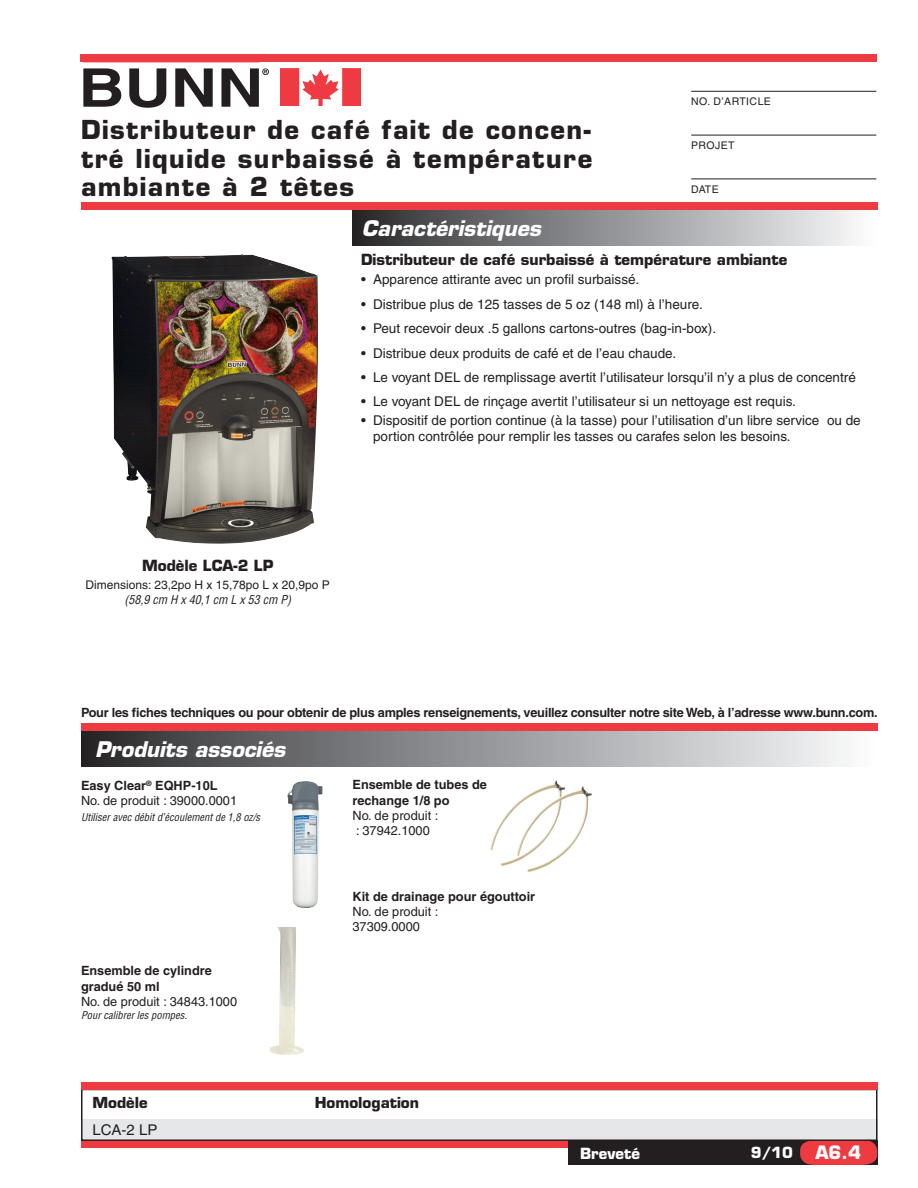
<style>
.page{position:relative;width:918px;height:1188px;background:#fff}
.page>*{position:absolute;margin:0;border:0;box-sizing:border-box;transform-origin:0 0}
.t1{font:700 25.5px/28.5px "Eurostile";letter-spacing:.055em;color:#231f20;text-align:justify}
.t2{font:italic 700 21px "Eurostile";color:#fff}
.t3{font:700 18px "Eurostile";color:#fff}
.t4{font:700 15px "Eurostile";color:#231f20}
.t5{font:700 15px "Eurostile";color:#fff}
.t6{font:700 14.85px "Eurostile";color:#231f20}
.t7{font:14.85px "Helvetica";color:#231f20}
.t8{font:13.5px/16.2px "Helvetica";color:#231f20}
.t9{font:700 12.75px "Helvetica";letter-spacing:-.02em;color:#231f20}
.t10{font:12.75px/15.3px "Helvetica";color:#231f20}
.t11{font:700 12.75px/15.3px "Helvetica";color:#231f20}
.t12{font:12px "Helvetica";color:#231f20}
.t13{font:italic condensed 12px "Helvetica";color:#231f20}
.t14{font:italic condensed 10.5px "Helvetica";color:#231f20}
.t15{font:10.5px "Helvetica";letter-spacing:.04em;color:#231f20}
.s1{font-weight:700}
</style>
<div class="page">
<hr style="left:691px;top:91px;width:185px;height:1px;background:#231f20">
<hr style="left:691px;top:135px;width:185px;height:1px;background:#231f20">
<hr style="left:691px;top:179px;width:185px;height:1px;background:#231f20">
<svg style="left:280px;top:68px;width:81px;height:37px"></svg>
<svg style="left:83px;top:68px;width:38px;height:39px"></svg>
<svg style="left:129px;top:68px;width:37px;height:40px"></svg>
<svg style="left:175px;top:68px;width:38px;height:39px"></svg>
<svg style="left:221px;top:68px;width:48px;height:39px"></svg>
<div style="left:81px;top:1140px;width:487px;height:8px;background:#ee3a41"></div>
<div style="left:568px;top:1140px;width:310px;height:25px;background:#231f20"></div>
<div style="left:352px;top:210px;width:526px;height:35px;background:linear-gradient(to right,#2c2c2f,#fcfdff)"></div>
<div style="left:81px;top:731px;width:797px;height:36px;background:linear-gradient(to right,#2c2c2f,#fcfeff)"></div>
<div style="left:81px;top:202px;width:797px;height:8px;background:#ee3a41"></div>
<div style="left:80px;top:54px;width:796px;height:8px;background:#ee3a41"></div>
<div style="left:81px;top:724px;width:797px;height:7px;background:#ee3a41"></div>
<svg style="left:800px;top:1141px;width:77px;height:24px;background:#e2383f"></svg>
<div style="left:81px;top:1119px;width:797px;height:20px;background:#e6e7e9"></div>
<div style="left:81px;top:1089px;width:796px;height:52px;border:1px solid #231f20"></div>
<div style="left:81px;top:1082px;width:797px;height:8px;background:#ee3a41"></div>
<img style="left:490px;top:780px;width:71px;height:86px">
<img style="left:516px;top:786px;width:76px;height:86px">
<img style="left:269px;top:927px;width:35px;height:128px">
<img style="left:112px;top:254px;width:206px;height:290px">
<img style="left:287px;top:781px;width:35px;height:127px">
<h1 class="t1" style="left:81px;top:115px;width:513px">Distributeur de café fait de concen&shy;tré liquide surbaissé à température ambiante à 2 têtes</h1>
<h2 class="t2" style="left:362px;top:215px;width:181px">Caractéristiques</h2>
<p class="t15" style="left:691px;top:95px;width:81px">No. D’ARTICLE</p>
<p class="t15" style="left:691px;top:139px;width:37px">Projet</p>
<p class="t15" style="left:691px;top:183px;width:16px">Date</p>
<p class="t4" style="left:361px;top:250px;width:428px">Distributeur de café surbaissé à température ambiante</p>
<p class="t8" style="left:361px;top:271px;width:280px">• Apparence attirante avec un profil surbaissé.</p>
<p class="t8" style="left:361px;top:296px;width:343px">• Distribue plus de 125 tasses de 5 oz (148 ml) à l’heure.</p>
<p class="t8" style="left:361px;top:320px;width:357px">• Peut recevoir deux .5 gallons cartons-outres (bag-in-box).</p>
<p class="t8" style="left:361px;top:345px;width:317px">• Distribue deux produits de café et de l’eau chaude.</p>
<p class="t8" style="left:361px;top:369px;width:496px">• Le voyant DEL de remplissage avertit l’utilisateur lorsqu’il n’y a plus de concentré</p>
<p class="t8" style="left:361px;top:393px;width:436px">• Le voyant DEL de rinçage avertit l’utilisateur si un nettoyage est requis.</p>
<p class="t8" style="left:373px;top:412px;width:489px;text-indent:-12px">• Dispositif de portion continue (à la tasse) pour l’utilisation d’un libre service ou de portion contrôlée pour remplir les tasses ou carafes selon les besoins.</p>
<p class="t4" style="left:142px;top:556px;width:133px">Modèle LCA-2 LP</p>
<p class="t12" style="left:86px;top:578px;width:246px">Dimensions: 23,2po H x 15,78po L x 20,9po P</p>
<p class="t13" style="left:124px;top:592px;width:168px">(58,9 cm H x 40,1 cm L x 53 cm P)</p>
<p class="t9" style="left:81px;top:704px;width:798px">Pour les fiches techniques ou pour obtenir de plus amples renseignements, veuillez consulter notre site Web, à l’adresse www.bunn.com.</p>
<h2 class="t2" style="left:95px;top:736px;width:192px">Produits associés</h2>
<p class="t10" style="left:81px;top:778px;width:158px"><span class="s1">Easy Clear</span><sup>®</sup> <span class="s1">EQHP-10L<br></span>No. de produit : 39000.0001</p>
<p class="t14" style="left:81px;top:810px;width:181px">Utiliser avec débit d’écoulement de 1,8 oz/s</p>
<p class="t11" style="left:81px;top:962px;width:132px;line-height:16.2px">Ensemble de cylindre gradué 50 ml</p>
<p class="t10" style="left:81px;top:994px;width:158px">No. de produit : 34843.1000</p>
<p class="t14" style="left:81px;top:1009px;width:108px">Pour calibrer les pompes.</p>
<p class="t11" style="left:352px;top:777px;width:136px">Ensemble de tubes de rechange 1/8 po</p>
<p class="t10" style="left:352px;top:808px;width:87px">No. de produit : : 37942.1000</p>
<p class="t11" style="left:352px;top:889px;width:184px">Kit de drainage pour égouttoir</p>
<p class="t10" style="left:352px;top:904px;width:87px">No. de produit :<br>37309.0000</p>
<p class="t6" style="left:92px;top:1093px;width:57px">Modèle</p>
<p class="t6" style="left:315px;top:1093px;width:106px">Homologation</p>
<p class="t7" style="left:92px;top:1121px;width:67px">LCA-2 LP</p>
<p class="t5" style="left:580px;top:1144px;width:61px">Breveté</p>
<p class="t5" style="left:751px;top:1143px;width:43px">9/10</p>
<h3 class="t3" style="left:815px;top:1142px;width:47px">A6.4</h3>
</div>
